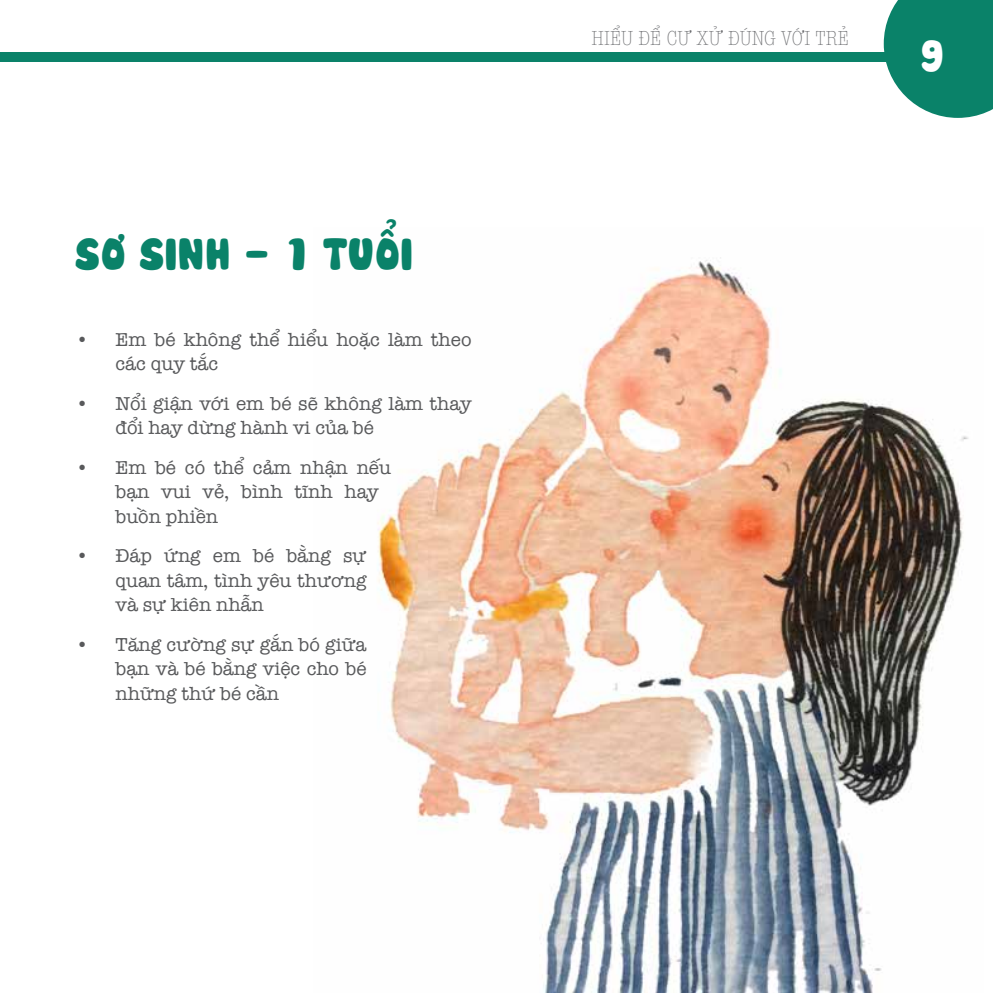
<style>
.page{position:relative;width:993px;height:993px;background:#fff}
.page>*{position:absolute;margin:0;border:0;box-sizing:border-box;transform-origin:0 0}
.t1{font:43.75px "UTM Cookies";color:#0a8269}
.t2{font:43.75px "UTM Cookies";color:#fff}
.t3{font:300 condensed 21px "American Typewriter";color:#6d6e71}
.t4{font:19.25px/24.5px "American Typewriter";color:#58595b}
</style>
<div class="page">
<img style="left:377px;top:257px;width:592px;height:735px">
<div style="left:0;top:52px;width:919px;height:10px;background:#0a8269"></div>
<svg style="left:883px;top:0;width:109px;height:118px"></svg>
<h1 class="t1" style="left:76px;top:219px;width:340px">SƠ SINH - 1 TUỔI</h1>
<p class="t4" style="left:115px;top:326px;width:357px;text-indent:-40px">• Em bé không thể hiểu hoặc làm theo các quy tắc</p>
<p class="t4" style="left:115px;top:390px;width:357px;text-indent:-40px">• Nổi giận với em bé sẽ không làm thay đổi hay dừng hành vi của bé</p>
<p class="t4" style="left:115px;top:454px;width:277px;text-indent:-40px">• Em bé có thể cảm nhận nếu bạn vui vẻ, bình tĩnh hay buồn phiền</p>
<p class="t4" style="left:115px;top:543px;width:252px;text-align:justify;text-indent:-40px">• Đáp ứng em bé bằng sự quan tâm, tình yêu thương và sự kiên nhẫn</p>
<p class="t4" style="left:115px;top:631px;width:252px;text-align:justify;text-indent:-40px">• Tăng cường sự gắn bó giữa bạn và bé bằng việc cho bé những thứ bé cần</p>
<p class="t3" style="left:591px;top:24px;width:259px">HIỂU ĐỂ CƯ XỬ ĐÚNG VỚI TRẺ</p>
<h1 class="t2" style="left:918px;top:21px;width:28px">9</h1>
</div>
